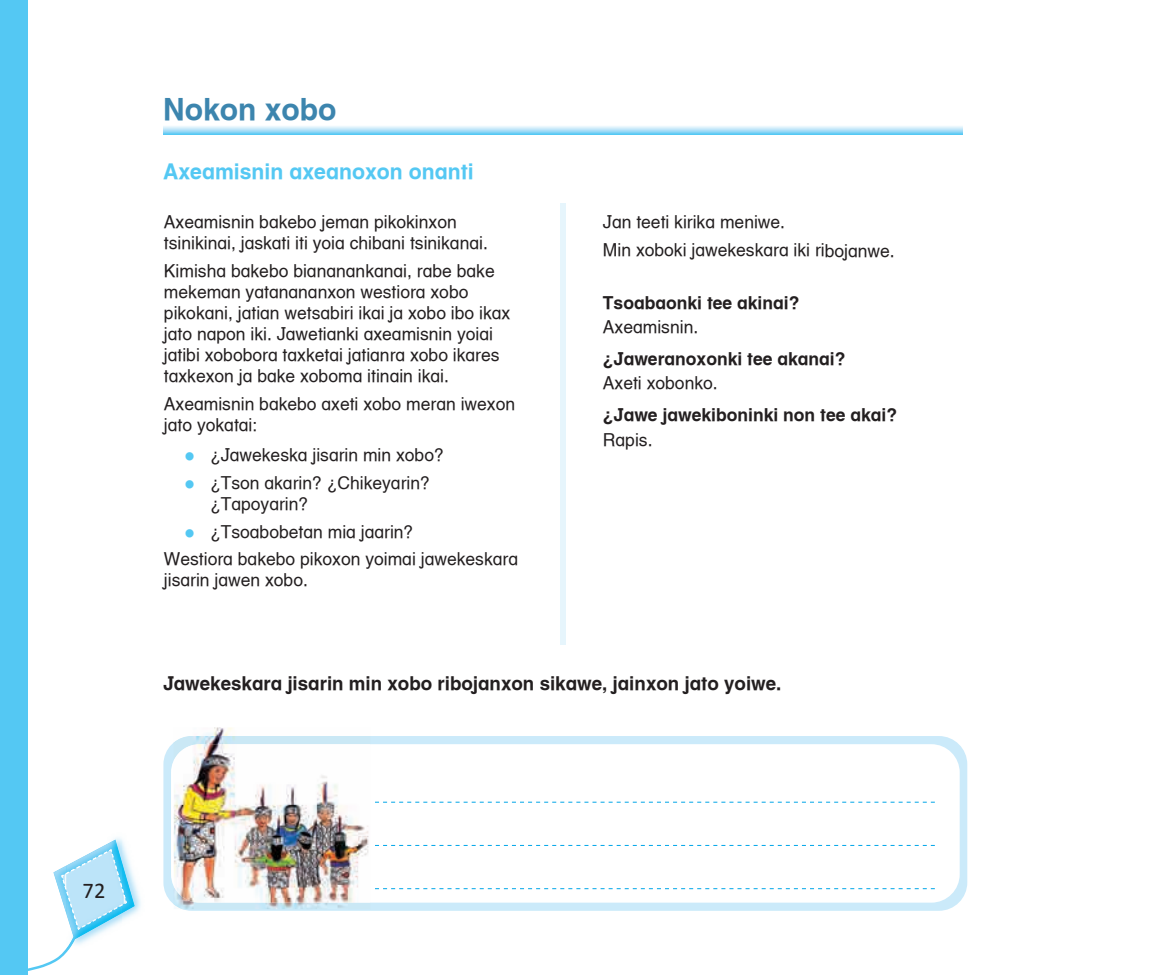
<style>
.page{position:relative;width:1152px;height:975px;background:#fff}
.page>*{position:absolute;margin:0;border:0;box-sizing:border-box;transform-origin:0 0}
.t1{font:700 30px "Helvetica Textbook LT";color:#3c85ae}
.t2{font:22.5px "Calibri";color:#231f20}
.t3{font:700 21.25px "Helvetica Textbook LT";color:#54c8f3}
.t4{font:700 18.75px "Helvetica Textbook LT";color:#231f20}
.t5{font:17.5px/21px "Helvetica Textbook LT";color:#231f20}
.t6{font:700 17.5px "Helvetica Textbook LT";color:#231f20}
.s1{font-family:"Avant Garde IT Cby BT";font-size:27.88px;color:#54c8f3}
</style>
<div class="page">
<div style="left:0;top:0;width:28px;height:974px;background:#54c8f3"></div>
<img style="left:135px;top:882px;width:6px;height:32px">
<div style="left:163px;top:736px;width:804px;height:174px;background:#cbeafa;border-radius:28px"></div>
<div style="left:171px;top:744px;width:788px;height:158px;background:#fff;border-radius:28px"></div>
<svg style="left:375px;top:888px;width:560px;height:1px"></svg>
<svg style="left:375px;top:844px;width:560px;height:1px"></svg>
<svg style="left:375px;top:801px;width:560px;height:1px"></svg>
<div style="left:560px;top:204px;width:5px;height:441px;background:#e6f5fc"></div>
<svg style="left:163px;top:126px;width:800px;height:8px;background:#b0e1f8"></svg>
<img style="left:203px;top:727px;width:29px;height:9px">
<img style="left:174px;top:736px;width:196px;height:173px">
<img style="left:174px;top:744px;width:196px;height:158px">
<svg style="left:0;top:839px;width:135px;height:136px"></svg>
<h1 class="t1" style="left:163px;top:91px;width:175px">Nokon xobo</h1>
<p class="t3" style="left:163px;top:158px;width:312px">Axeamisnin axeanoxon onanti</p>
<p class="t5" style="left:164px;top:211px;width:325px">Axeamisnin bakebo jeman pikokinxon tsinikinai, jaskati iti yoia chibani tsinikanai.</p>
<p class="t5" style="left:164px;top:260px;width:348px">Kimisha bakebo biananankanai, rabe bake mekeman yatanananxon westiora xobo pikokani, jatian wetsabiri ikai ja xobo ibo ikax jato napon iki. Jawetianki axeamisnin yoiai jatibi xobobora taxketai jatianra xobo ikares taxkexon ja bake xoboma itinain ikai.</p>
<p class="t5" style="left:164px;top:393px;width:353px">Axeamisnin bakebo axeti xobo meran iwexon jato yokatai:</p>
<p class="t5" style="left:182px;top:443px;width:264px"><span class="s1">•</span> ¿Jawekeska jisarin min xobo?</p>
<p class="t5" style="left:210px;top:472px;width:221px;text-indent:-28px"><span class="s1">•</span> ¿Tson akarin? ¿Chikeyarin? ¿Tapoyarin?</p>
<p class="t5" style="left:164px;top:518px;width:356px;line-height:26.9px;text-indent:18px"><span class="s1">•</span> ¿Tsoabobetan mia jaarin?<br>Westiora bakebo pikoxon yoimai jawekeskara</p>
<p class="t5" style="left:164px;top:568px;width:145px">jisarin jawen xobo.</p>
<p class="t5" style="left:603px;top:207px;width:293px;line-height:28.1px">Jan teeti kirika meniwe.<br>Min xoboki jawekeskara iki ribojanwe.</p>
<p class="t6" style="left:603px;top:291px;width:198px">Tsoabaonki tee akinai?</p>
<p class="t5" style="left:603px;top:316px;width:97px">Axeamisnin.</p>
<p class="t6" style="left:603px;top:347px;width:244px">¿Jaweranoxonki tee akanai?</p>
<p class="t5" style="left:603px;top:372px;width:116px">Axeti xobonko.</p>
<p class="t6" style="left:603px;top:404px;width:295px">¿Jawe jawekiboninki non tee akai?</p>
<p class="t5" style="left:603px;top:429px;width:51px">Rapis.</p>
<p class="t4" style="left:163px;top:671px;width:620px">Jawekeskara jisarin min xobo ribojanxon sikawe, jainxon jato yoiwe.</p>
<p class="t2" style="left:83px;top:874px;width:24px">72</p>
</div>
